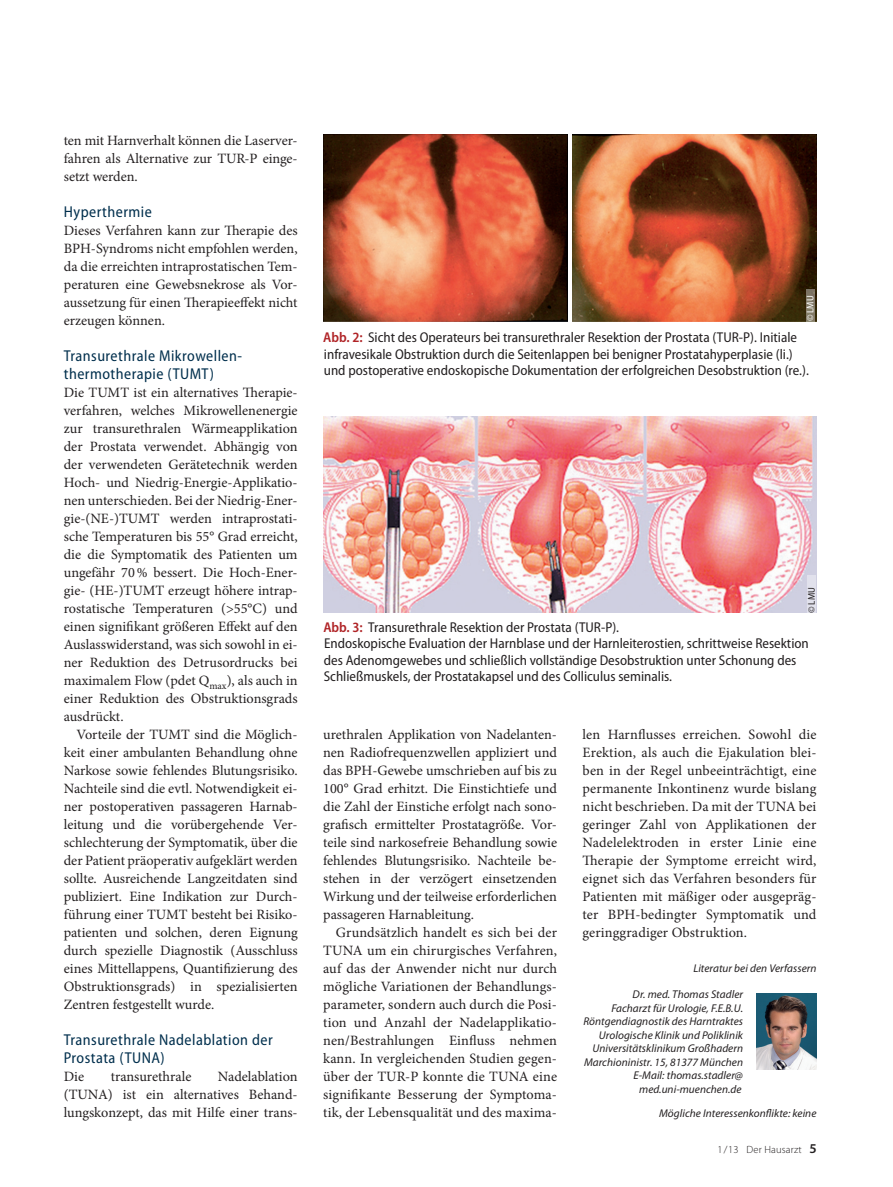
<style>
.page{position:relative;width:893px;height:1187px;background:#fff}
.page>*{position:absolute;margin:0;border:0;box-sizing:border-box;transform-origin:0 0}
.t1{font:semi-condensed 15.75px/18px "Myriad Pro";letter-spacing:.03em;color:#002f4d}
.t2{font:14.25px/18px "Minion Pro";color:#231f20;text-align:justify}
.t3{font:semi-condensed 14.25px/16.5px "Myriad Pro";color:#231f20}
.t4{font:italic 11.25px/13.5px "Myriad Pro";letter-spacing:.005em;color:#231f20;text-align:right}
.t5{font:300 10.5px "Myriad Pro";letter-spacing:.01em;color:#231f20}
.t6{font:semi-condensed 9.75px "Myriad Pro";color:#231f20}
.t7{font:semi-condensed 9.75px "Myriad Pro";color:#fff}
.s1{font-weight:600;color:#b02326}
.s2{font-weight:600;font-size:13.5px}
</style>
<div class="page">
<img style="left:323px;top:134px;width:245px;height:187px">
<img style="left:572px;top:134px;width:244px;height:187px">
<img style="left:323px;top:416px;width:493px;height:197px">
<div style="left:808px;top:575px;width:8px;height:38px;background:#e1e1ec"></div>
<div style="left:806px;top:289px;width:9px;height:32px;background:#827a67"></div>
<img style="left:757px;top:993px;width:59px;height:76px">
<p class="t2" style="left:64px;top:131px;width:235px">ten mit Harnverhalt können die Laserver&shy;fahren als Alternative zur TUR-P einge&shy;setzt werden.</p>
<p class="t1" style="left:64px;top:203px;width:89px">Hyperthermie</p>
<p class="t2" style="left:64px;top:221px;width:235px">Dieses Verfahren kann zur Therapie des BPH-Syndroms nicht empfohlen werden, da die erreichten intraprostatischen Tem&shy;peraturen eine Gewebsnekrose als Vor&shy;aussetzung für einen Therapieeffekt nicht erzeugen können.</p>
<p class="t1" style="left:64px;top:347px;width:180px">Transurethrale Mikrowellen&shy;thermotherapie (TUMT)</p>
<p class="t2" style="left:64px;top:383px;width:235px">Die TUMT ist ein alternatives Therapie&shy;verfahren, welches Mikrowellenenergie zur transurethralen Wärmeapplikation der Prostata verwendet. Abhängig von der verwendeten Gerätetechnik werden Hoch- und Niedrig-Energie-Applikatio&shy;nen unterschieden. Bei der Niedrig-Ener&shy;gie-(NE-)TUMT werden intraprostati&shy;sche Temperaturen bis 55° Grad erreicht, die die Symptomatik des Patienten um ungefähr 70% bessert. Die Hoch-Ener&shy;gie- (HE-)TUMT erzeugt höhere intrap&shy;rostatische Temperaturen (&gt;55°C) und einen signifikant größeren Effekt auf den Auslasswiderstand, was sich sowohl in ei&shy;ner Reduktion des Detrusordrucks bei maximalem Flow (pdet Q<sub>max</sub>), als auch in einer Reduktion des Obstruktionsgrads ausdrückt.</p>
<p class="t2" style="left:64px;top:725px;width:235px;text-indent:13px">Vorteile der TUMT sind die Möglich&shy;keit einer ambulanten Behandlung ohne Narkose sowie fehlendes Blutungsrisiko.<br>Nachteile sind die evtl. Notwendigkeit ei&shy;ner postoperativen passageren Harnab&shy;leitung und die vorübergehende Ver&shy;schlechterung der Symptomatik, über die der Patient präoperativ aufgeklärt werden sollte. Ausreichende Langzeitdaten sind publiziert. Eine Indikation zur Durch&shy;führung einer TUMT besteht bei Risiko&shy;patienten und solchen, deren Eignung durch spezielle Diagnostik (Ausschluss eines Mittellappens, Quantifizierung des Obstruktionsgrads) in spezialisierten Zentren festgestellt wurde.</p>
<p class="t1" style="left:64px;top:1031px;width:210px">Transurethrale Nadelablation der<br>Prostata (TUNA)</p>
<p class="t2" style="left:64px;top:1067px;width:22px">Die</p>
<p class="t2" style="left:111px;top:1067px;width:82px">transurethrale</p>
<p class="t2" style="left:64px;top:1067px;width:235px;text-indent:154px">Nadelablation (TUNA) ist ein alternatives Behand&shy;lungskonzept, das mit Hilfe einer trans-</p>
<p class="t7" style="left:805px;top:321px;width:27px;rotate:-90deg">© LMU</p>
<p class="t3" style="left:323px;top:329px;width:487px"><span class="s1">Abb. 2:</span> Sicht des Operateurs bei transurethraler Resektion der Prostata (TUR-P). Initiale infravesikale Obstruktion durch die Seitenlappen bei benigner Prostatahyperplasie (li.) und postoperative endoskopische Dokumentation der erfolgreichen Desobstruktion (re.).</p>
<p class="t6" style="left:806px;top:613px;width:27px;rotate:-90deg">© LMU</p>
<p class="t3" style="left:323px;top:619px;width:487px"><span class="s1">Abb. 3:</span> Transurethrale Resektion der Prostata (TUR-P).<br>Endoskopische Evaluation der Harnblase und der Harnleiterostien, schrittweise Resektion des Adenomgewebes und schließlich vollständige Desobstruktion unter Schonung des Schließmuskels, der Prostatakapsel und des Colliculus seminalis.</p>
<p class="t2" style="left:323px;top:725px;width:235px">urethralen Applikation von Nadelanten&shy;nen Radiofrequenzwellen appliziert und das BPH-Gewebe umschrieben auf bis zu 100° Grad erhitzt. Die Einstichtiefe und die Zahl der Einstiche erfolgt nach sono&shy;grafisch ermittelter Prostatagröße. Vor&shy;teile sind narkosefreie Behandlung sowie fehlendes Blutungsrisiko. Nachteile be&shy;stehen in der verzögert einsetzenden Wirkung und der teilweise erforderlichen passageren Harnableitung.</p>
<p class="t2" style="left:323px;top:923px;width:235px;text-indent:13px">Grundsätzlich handelt es sich bei der TUNA um ein chirurgisches Verfahren, auf das der Anwender nicht nur durch mögliche Variationen der Behandlungs&shy;parameter, sondern auch durch die Posi&shy;tion und Anzahl der Nadelapplikatio&shy;nen/Bestrahlungen Einfluss nehmen kann. In vergleichenden Studien gegen&shy;über der TUR-P konnte die TUNA eine signifikante Besserung der Symptoma&shy;tik, der Lebensqualität und des maxima-</p>
<p class="t2" style="left:583px;top:725px;width:235px">len Harnflusses erreichen. Sowohl die Erektion, als auch die Ejakulation blei&shy;ben in der Regel unbeeinträchtigt, eine permanente Inkontinenz wurde bislang nicht beschrieben. Da mit der TUNA bei geringer Zahl von Applikationen der Nadelelektroden in erster Linie eine Therapie der Symptome erreicht wird, eignet sich das Verfahren besonders für Patienten mit mäßiger oder ausgepräg&shy;ter BPH-bedingter Symptomatik und geringgradiger Obstruktion.</p>
<p class="t4" style="left:693px;top:961px;width:125px">Literatur bei den Verfassern</p>
<p class="t4" style="left:583px;top:987px;width:161px">Dr. med. Thomas Stadler<br>Facharzt für Urologie, F.E.B.U.<br>Röntgendiagnostik des Harntraktes<br>Urologische Klinik und Poliklinik<br>Universitätsklinikum Großhadern<br>Marchioninistr. 15, 81377 München<br>E-Mail: thomas.stadler@ med.uni-muenchen.de</p>
<p class="t4" style="left:659px;top:1105px;width:159px">Mögliche Interessenkonflikte: keine</p>
<p class="t5" style="left:718px;top:1143px;width:101px">1 / 13 Der Hausarzt <span class="s2">5</span></p>
</div>
